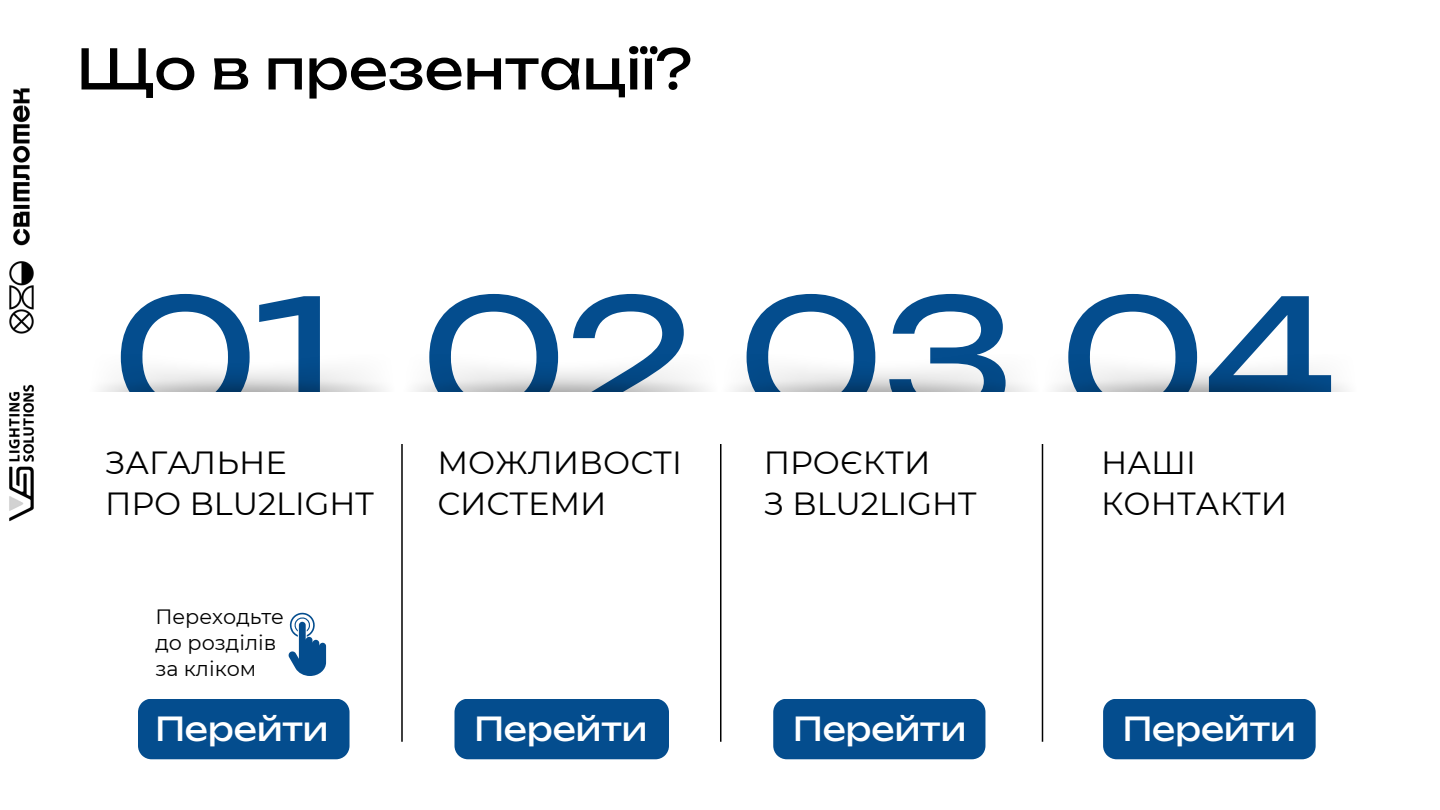
<style>
.page{position:relative;width:1440px;height:810px;background:#fff}
.page>*{position:absolute;margin:0;border:0;box-sizing:border-box;transform-origin:0 0}
.t1{font:162.4px "Unbounded";color:#044d8e}
.t2{font:55px "Unbounded";color:#000}
.t3{font:32.7px "Unbounded";color:#fff}
.t4{font:32px/40.5px "Montserrat";color:#000}
.t5{font:20.7px/26.3px "Montserrat";color:#000}
</style>
<div class="page">
<div style="left:138px;top:699px;width:212px;height:60px;background:#044d8e"></div>
<div style="left:454px;top:699px;width:215px;height:60px;background:#044d8e"></div>
<div style="left:773px;top:699px;width:212px;height:60px;background:#044d8e"></div>
<div style="left:1103px;top:699px;width:213px;height:60px;background:#044d8e"></div>
<svg style="left:288px;top:612px;width:38px;height:64px"></svg>
<hr style="left:401px;top:444px;width:2px;height:298px;background:#000">
<hr style="left:720px;top:444px;width:1px;height:298px;background:#000">
<hr style="left:1042px;top:444px;width:1px;height:298px;background:#000">
<img style="left:9px;top:88px;width:25px;height:246px">
<img style="left:9px;top:384px;width:25px;height:138px">
<p class="t2" style="left:77px;top:35px;width:616px">Що в презентації?</p>
<p class="t1" style="left:113px;top:256px;width:223px">01</p>
<p class="t1" style="left:421px;top:256px;width:916px">02 03 04</p>
<h2 class="t4" style="left:105px;top:443px;width:270px">ЗАГАЛЬНЕ<br>ПРО BLU2LIGHT</h2>
<p class="t5" style="left:155px;top:603px;width:130px">Переходьте до розділів за кліком</p>
<p class="t4" style="left:437px;top:443px;width:246px">МОЖЛИВОСТІ<br>СИСТЕМИ</p>
<h3 class="t4" style="left:764px;top:443px;width:214px">ПРОЄКТИ<br>З BLU2LIGHT</h3>
<p class="t4" style="left:1101px;top:443px;width:188px">НАШІ<br>КОНТАКТИ</p>
<p class="t3" style="left:155px;top:708px;width:175px">Перейти</p>
<h2 class="t3" style="left:474px;top:708px;width:175px">Перейти</h2>
<h3 class="t3" style="left:793px;top:708px;width:175px">Перейти</h3>
<p class="t3" style="left:1123px;top:708px;width:175px">Перейти</p>
</div>
